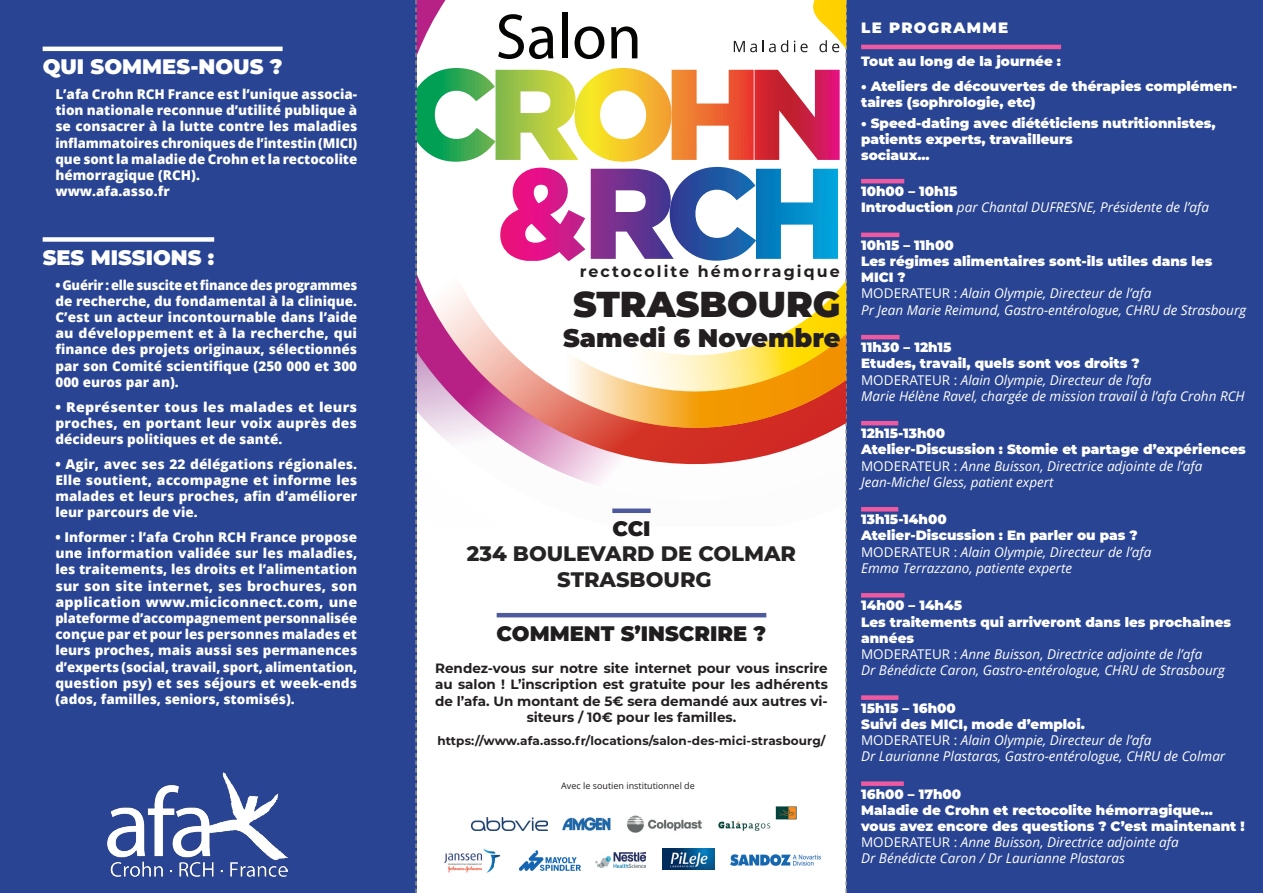
<style>
.page{position:relative;width:1263px;height:893px;background:#fff}
.page>*{position:absolute;margin:0;border:0;box-sizing:border-box;transform-origin:0 0}
.t1{font:900 36px "Montserrat";color:#231f20}
.t2{font:900 25.5px "Montserrat";color:#231f20}
.t3{font:800 21px "Montserrat";color:#252323}
.t4{font:900 21px "Montserrat";color:#fff}
.t5{font:900 21px "Montserrat";color:#201d1e}
.t6{font:700 15.9px "Montserrat";letter-spacing:.13em;color:#231f20}
.t7{font:900 15px "Montserrat";letter-spacing:.09em;color:#fff}
.t8{font:800 13.5px/16.2px "Open Sans";color:#fff;text-align:justify}
.t9{font:italic 13.5px "Open Sans";color:#fff}
.t10{font:900 13.5px/16.2px "Montserrat";color:#fff}
.t11{font:800 13.5px/16.2px "Open Sans";color:#fff;text-align:justify;scale:.95 1}
.t12{font:700 13.5px/16.2px "Montserrat";color:#231f20;text-align:center}
.t13{font:800 13.5px/16.2px "Open Sans";color:#fff;text-align:justify;scale:1.06 1}
.t14{font:700 12px "Montserrat";letter-spacing:.01em;color:#231f20}
.t15{font:9px "Open Sans";color:#231f20}
.s1{font-family:"Montserrat";font-weight:900;font-style:normal}
.s2{font-style:normal}
</style>
<div class="page">
<div style="left:0;top:0;width:417px;height:893px;background:#294492"></div>
<div style="left:847px;top:0;width:416px;height:893px;background:#294492"></div>
<img style="left:108px;top:772px;width:180px;height:105px">
<hr style="left:43px;top:47px;width:240px;height:4px;background:#fff">
<div style="left:43px;top:237px;width:171px;height:5px;background:#fff"></div>
<svg style="left:415px;top:0;width:432px;height:893px"></svg>
<hr style="left:861px;top:45px;width:200px;height:4px;background:#ef59a1">
<hr style="left:861px;top:179px;width:43px;height:4px;background:#ef59a1">
<hr style="left:861px;top:233px;width:38px;height:4px;background:#ef59a1">
<hr style="left:861px;top:335px;width:38px;height:4px;background:#ef59a1">
<hr style="left:861px;top:421px;width:37px;height:4px;background:#ef59a1">
<hr style="left:861px;top:507px;width:37px;height:4px;background:#ef59a1">
<div style="left:861px;top:593px;width:43px;height:5px;background:#ef59a1"></div>
<div style="left:861px;top:695px;width:37px;height:5px;background:#ef59a1"></div>
<div style="left:861px;top:781px;width:43px;height:5px;background:#ef59a1"></div>
<img style="left:472px;top:817px;width:75px;height:14px">
<img style="left:561px;top:817px;width:51px;height:14px">
<img style="left:519px;top:850px;width:62px;height:20px">
<img style="left:730px;top:855px;width:91px;height:11px">
<img style="left:621px;top:798px;width:87px;height:52px">
<img style="left:719px;top:806px;width:78px;height:25px">
<img style="left:595px;top:853px;width:51px;height:15px">
<img style="left:435px;top:839px;width:74px;height:42px">
<img style="left:663px;top:849px;width:52px;height:20px">
<p class="t4" style="left:43px;top:51px;width:241px">QUI SOMMES-NOUS ?</p>
<p class="t8" style="left:55px;top:85px;width:303px">L’afa Crohn RCH France est l’unique associa&shy;tion nationale reconnue d’utilité publique à se consacrer à la lutte contre les maladies inflammatoires chroniques de l’intestin (MICI) que sont la maladie de Crohn et la rectocolite hémorragique (RCH).</p>
<p class="t8" style="left:55px;top:183px;width:116px">www.afa.asso.fr</p>
<p class="t4" style="left:43px;top:242px;width:173px">SES MISSIONS :</p>
<p class="t11" style="left:55px;top:276px;width:319px">• Guérir : elle suscite et finance des programmes de recherche, du fondamental à la clinique.<br>C’est un acteur incontournable dans l’aide au développement et à la recherche, qui finance des projets originaux, sélectionnés par son Comité scientifique (250 000 et 300<br>000 euros par an).</p>
<p class="t13" style="left:55px;top:398px;width:286px">• Représenter tous les malades et leurs proches, en portant leur voix auprès des décideurs politiques et de santé.</p>
<p class="t8" style="left:55px;top:455px;width:303px">• Agir, avec ses 22 délégations régionales.<br>Elle soutient, accompagne et informe les malades et leurs proches, afin d’améliorer leur parcours de vie.</p>
<p class="t8" style="left:55px;top:528px;width:303px">• Informer : l’afa Crohn RCH France propose une information validée sur les maladies, les traitements, les droits et l’alimentation sur son site internet, ses brochures, son application www.miciconnect.com, une plateforme d’accompagnement personnalisée conçue par et pour les personnes malades et leurs proches, mais aussi ses permanences d’experts (social, travail, sport, alimentation, question psy) et ses séjours et week-ends (ados, familles, seniors, stomisés).</p>
<p class="t6" style="left:580px;top:260px;width:261px">rectocolite hémorragique</p>
<p class="t1" style="left:573px;top:277px;width:269px">STRASBOURG</p>
<p class="t2" style="left:563px;top:319px;width:279px">Samedi 6 Novembre</p>
<p class="t5" style="left:612px;top:513px;width:40px">CCI</p>
<p class="t3" style="left:467px;top:539px;width:331px">234 BOULEVARD DE COLMAR</p>
<p class="t3" style="left:557px;top:564px;width:156px">STRASBOURG</p>
<p class="t5" style="left:497px;top:617px;width:271px">COMMENT S’INSCRIRE ?</p>
<p class="t12" style="left:435px;top:659px;width:394px">Rendez-vous sur notre site internet pour vous inscrire au salon ! L’inscription est gratuite pour les adhérents de l’afa. Un montant de 5€ sera demandé aux autres vi&shy;siteurs / 10€ pour les familles.</p>
<p class="t14" style="left:437px;top:732px;width:390px">https://www.afa.asso.fr/locations/salon-des-mici-strasbourg/</p>
<p class="t15" style="left:561px;top:779px;width:135px">Avec le soutien institutionnel de</p>
<p class="t7" style="left:861px;top:17px;width:149px">LE PROGRAMME</p>
<p class="t10" style="left:861px;top:53px;width:201px">Tout au long de la journée :</p>
<p class="t10" style="left:861px;top:77px;width:378px">• Ateliers de découvertes de thérapies complémen&shy;taires (sophrologie, etc)</p>
<p class="t10" style="left:861px;top:114px;width:356px">• Speed-dating avec diététiciens nutritionnistes, patients experts, travailleurs<br>sociaux...</p>
<p class="t10" style="left:861px;top:182px;width:98px">10h00 – 10h15</p>
<p class="t9" style="left:861px;top:198px;width:349px"><span class="s1">Introduction</span> par Chantal DUFRESNE, Présidente de l’afa</p>
<p class="t10" style="left:861px;top:236px;width:94px">10h15 – 11h00</p>
<p class="t10" style="left:861px;top:252px;width:353px">Les régimes alimentaires sont-ils utiles dans les<br>MICI ?</p>
<p class="t9" style="left:861px;top:284px;width:292px"><span class="s2">MODERATEUR :</span> Alain Olympie, Directeur de l’afa</p>
<p class="t9" style="left:861px;top:300px;width:386px">Pr Jean Marie Reimund, Gastro-entérologue, CHRU de Strasbourg</p>
<p class="t10" style="left:861px;top:338px;width:92px">11h30 – 12h15</p>
<p class="t10" style="left:861px;top:355px;width:280px">Etudes, travail, quels sont vos droits ?</p>
<p class="t9" style="left:861px;top:370px;width:292px"><span class="s2">MODERATEUR :</span> Alain Olympie, Directeur de l’afa</p>
<p class="t9" style="left:861px;top:387px;width:385px">Marie Hélène Ravel, chargée de mission travail à l’afa Crohn RCH</p>
<p class="t10" style="left:861px;top:424px;width:86px">12h15-13h00</p>
<p class="t10" style="left:861px;top:441px;width:386px">Atelier-Discussion : Stomie et partage d’expériences</p>
<p class="t9" style="left:861px;top:456px;width:343px"><span class="s2">MODERATEUR :</span> Anne Buisson, Directrice adjointe de l’afa</p>
<p class="t9" style="left:861px;top:473px;width:194px">Jean-Michel Gless, patient expert</p>
<p class="t10" style="left:861px;top:510px;width:87px">13h15-14h00</p>
<p class="t10" style="left:861px;top:527px;width:278px">Atelier-Discussion : En parler ou pas ?</p>
<p class="t9" style="left:861px;top:542px;width:292px"><span class="s2">MODERATEUR :</span> Alain Olympie, Directeur de l’afa</p>
<p class="t9" style="left:861px;top:559px;width:213px">Emma Terrazzano, patiente experte</p>
<p class="t10" style="left:861px;top:597px;width:102px">14h00 – 14h45</p>
<p class="t10" style="left:861px;top:613px;width:372px">Les traitements qui arriveront dans les prochaines années</p>
<p class="t9" style="left:861px;top:645px;width:343px"><span class="s2">MODERATEUR :</span> Anne Buisson, Directrice adjointe de l’afa</p>
<p class="t9" style="left:861px;top:661px;width:365px">Dr Bénédicte Caron, Gastro-entérologue, CHRU de Strasbourg</p>
<p class="t10" style="left:861px;top:699px;width:96px">15h15 – 16h00</p>
<p class="t10" style="left:861px;top:715px;width:225px">Suivi des MICI, mode d’emploi.</p>
<p class="t9" style="left:861px;top:731px;width:292px"><span class="s2">MODERATEUR :</span> Alain Olympie, Directeur de l’afa</p>
<p class="t9" style="left:861px;top:747px;width:366px">Dr Laurianne Plastaras, Gastro-entérologue, CHRU de Colmar</p>
<p class="t10" style="left:861px;top:785px;width:102px">16h00 – 17h00</p>
<p class="t10" style="left:861px;top:801px;width:385px">Maladie de Crohn et rectocolite hémorragique… vous avez encore des questions ? C’est maintenant !</p>
<p class="t9" style="left:861px;top:833px;width:319px"><span class="s2">MODERATEUR :</span> Anne Buisson, Directrice adjointe afa</p>
<p class="t9" style="left:861px;top:849px;width:265px">Dr Bénédicte Caron / Dr Laurianne Plastaras</p>
</div>
